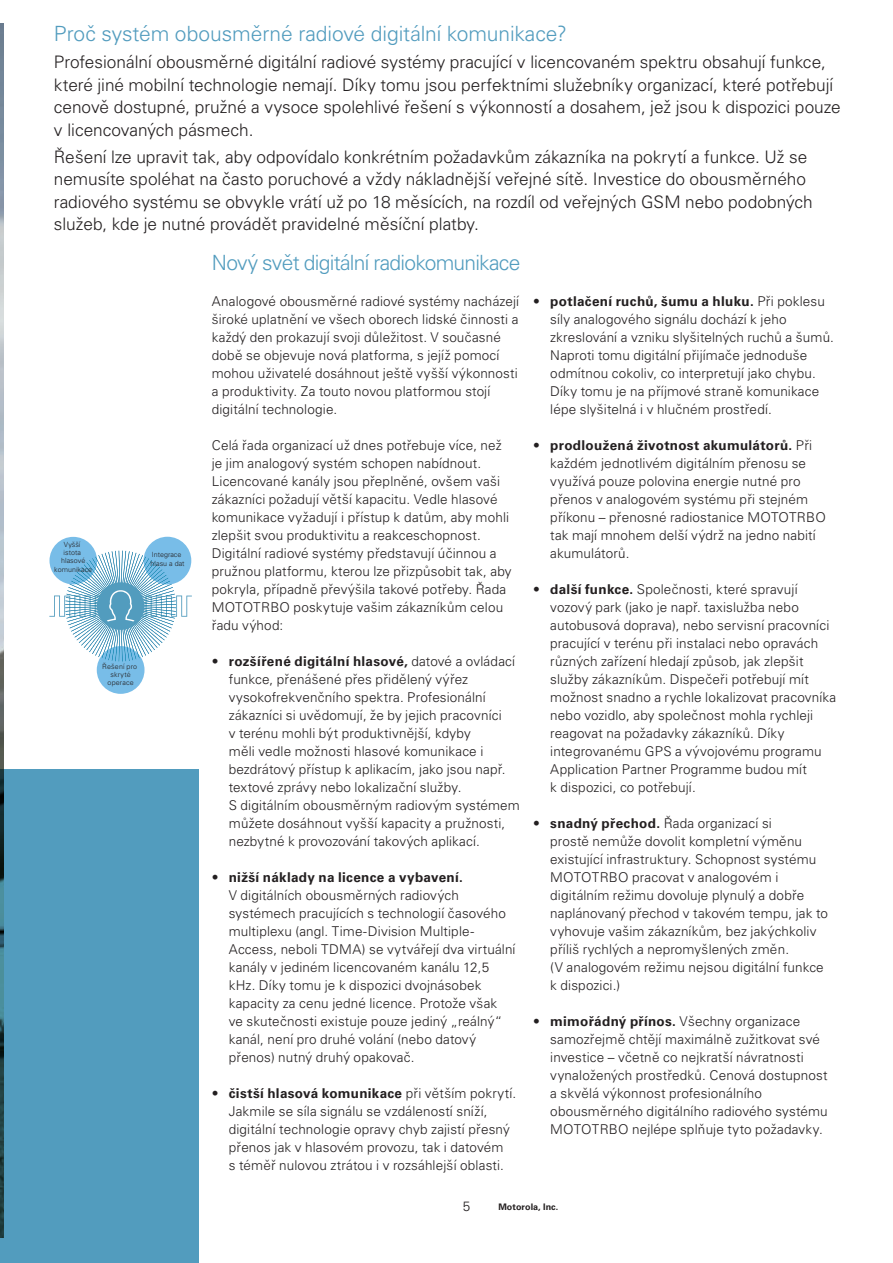
<style>
.page{position:relative;width:893px;height:1263px;background:#fff}
.page>*{position:absolute;margin:0;border:0;box-sizing:border-box;transform-origin:0 0}
.t1{font:300 21px "Univers CE";letter-spacing:-.01em;color:#529cbe}
.t2{font:300 21px "Univers CE";letter-spacing:-.03em;color:#529cbe}
.t3{font:300 17.25px/22.5px "Univers CE";color:#231f20}
.t4{font:300 13.5px/18px "Univers CE";letter-spacing:.01em;color:#231f20}
.t5{font:700 9px "Univers CE";letter-spacing:.005em;color:#231f20}
.t6{font:300 7.05px/8.1px "Univers CE";color:#231f20;text-align:center}
.t7{font:300 7.05px/8.1px "Univers CE";letter-spacing:.02em;color:#231f20;text-align:center}
.s1{font-weight:700}
</style>
<div class="page">
<img style="left:0;top:24px;width:3px;height:745px">
<div style="left:0;top:769px;width:199px;height:494px;background:#529cbe"></div>
<svg style="left:49px;top:537px;width:143px;height:157px"></svg>
<h1 class="t1" style="left:54px;top:22px;width:515px">Proč systém obousměrné radiové digitální komunikace?</h1>
<p class="t3" style="left:54px;top:51px;width:788px">Profesionální obousměrné digitální radiové systémy pracující v licencovaném spektru obsahují funkce, které jiné mobilní technologie nemají. Díky tomu jsou perfektními služebníky organizací, které potřebují cenově dostupné, pružné a vysoce spolehlivé řešení s výkonností a dosahem, jež jsou k dispozici pouze v licencovaných pásmech.</p>
<p class="t3" style="left:54px;top:146px;width:760px">Řešení lze upravit tak, aby odpovídalo konkrétním požadavkům zákazníka na pokrytí a funkce. U ž se nemusíte spoléhat na často poruchové a vždy nákladnější veřejné sítě. I nvestice do obousměrného radiového systému se obvykle vrátí už po 18 měsících, na rozdíl od veřejných GS M nebo podobných služeb, kde je nutné provádět pravidelné měsíční platby.</p>
<p class="t6" style="left:54px;top:541px;width:39px">Vyšší<br>istota hlasové komunikace</p>
<p class="t6" style="left:151px;top:551px;width:35px;text-align:left">Integrace hlasu a dat</p>
<p class="t7" style="left:102px;top:662px;width:36px">Řešení pro skryté operace</p>
<h1 class="t2" style="left:212px;top:251px;width:310px">Nový svět digitální radiokomunikace</h1>
<p class="t4" style="left:212px;top:292px;width:309px">Analogové obousměrné radiové systémy nacházejí široké uplatnění ve všech oborech lidské činnosti a každý den prokazují svoji důležitost. V současné době se objevuje nová platforma, s jejíž pomocí mohou uživatelé dosáhnout ještě vyšší výkonnosti a produktivity. Za touto novou platformou stojí digitální technologie.</p>
<p class="t4" style="left:212px;top:436px;width:301px">Celá řada organizací už dnes potřebuje více, než je jim analogový systém schopen nabídnout.<br>Licencované kanály jsou přeplněné, ovšem vaši zákazníci požadují větší kapacitu. Vedle hlasové komunikace vyžadují i přístup k datům, aby mohli zlepšit svou produktivitu a reakceschopnost.<br>Digitální radiové systémy představují účinnou a pružnou platformu, kterou lze přizpůsobit tak, aby pokryla, případně převýšila takové potřeby. Řada MOTOTRBO poskytuje vašim zákazníkům celou řadu výhod:</p>
<p class="t4" style="left:229px;top:652px;width:293px;text-indent:-17px">• <span class="s1">rozšířené digitální hlasové,</span> datové a ovládací funkce, přenášené přes přidělený výřez vysokofrekvenčního spektra. Profesionální zákazníci si uvědomují, že by jejich pracovníci<br>v terénu mohli být produktivnější, kdyby<br>měli vedle možnosti hlasové komunikace i bezdrátový přístup k aplikacím, jako jsou např. textové zprávy nebo lokalizační služby.<br>S digitálním obousměrným radiovým systémem můžete dosáhnout vyšší kapacity a pružnosti, nezbytné k provozování takových aplikací.</p>
<p class="t4" style="left:229px;top:868px;width:288px;text-indent:-17px">• <span class="s1">nižší náklady na licence a vybavení.<br></span>V digitálních obousměrných radiových systémech pracujících s technologií časového multiplexu (angl. Time-Division Multiple-Access, neboli TDMA) se vytvářejí dva virtuální kanály v jediném licencovaném kanálu 12,5 kHz. Díky tomu je k dispozici dvojnásobek kapacity za cenu jedné licence. Protože však<br>ve skutečnosti existuje pouze jediný „reálný“ kanál, není pro druhé volání (nebo datový přenos) nutný druhý opakovač.</p>
<p class="t4" style="left:229px;top:1084px;width:289px;text-indent:-17px">• <span class="s1">čistší hlasová komunikace</span> při větším pokrytí.<br>Jakmile se síla signálu se vzdáleností sníží, digitální technologie opravy chyb zajistí přesný přenos jak v hlasovém provozu, tak i datovém<br>s téměř nulovou ztrátou i v rozsáhlejší oblasti.</p>
<p class="t4" style="left:550px;top:292px;width:285px;text-indent:-17px">• <span class="s1">potlačení ruchů, šumu a hluku.</span> Při poklesu síly analogového signálu dochází k jeho zkreslování a vzniku slyšitelných ruchů a šumů.<br>Naproti tomu digitální přijímače jednoduše odmítnou cokoliv, co interpretují jako chybu.<br>Díky tomu je na příjmové straně komunikace lépe slyšitelná i v hlučném prostředí.</p>
<p class="t4" style="left:550px;top:436px;width:277px;text-indent:-17px">• <span class="s1">prodloužená životnost akumulátorů.</span> Při každém jednotlivém digitálním přenosu se využívá pouze polovina energie nutné pro přenos v analogovém systému při stejném příkonu – přenosné radiostanice MOTOTRBO tak mají mnohem delší výdrž na jedno nabití akumulátorů.</p>
<p class="t4" style="left:550px;top:580px;width:288px;text-indent:-17px">• <span class="s1">další funkce.</span> Společnosti, které spravují vozový park (jako je např. taxislužba nebo autobusová doprava), nebo servisní pracovníci pracující v terénu při instalaci nebo opravách různých zařízení hledají způsob, jak zlepšit služby zákazníkům. Dispečeři potřebují mít možnost snadno a rychle lokalizovat pracovníka nebo vozidlo, aby společnost mohla rychleji reagovat na požadavky zákazníků. Díky integrovanému G PS a vývojovému programu Application Partner Programme budou mít<br>k dispozici, co potřebují.</p>
<p class="t4" style="left:550px;top:814px;width:279px;text-indent:-17px">• <span class="s1">snadný přechod.</span> Řada organizací si<br>prostě nemůže dovolit kompletní výměnu existující infrastruktury. Schopnost systému MOTOTRBO pracovat v analogovém i digitálním režimu dovoluje plynulý a dobře naplánovaný přechod v takovém tempu, jak to vyhovuje vašim zákazníkům, bez jakýchkoliv příliš rychlých a nepromyšlených změn.<br>(V analogovém režimu nejsou digitální funkce k dispozici.)</p>
<p class="t4" style="left:550px;top:1012px;width:279px;text-indent:-17px">• <span class="s1">mimořádný přínos.</span> Všechny organizace samozřejmě chtějí maximálně zužitkovat své investice – včetně co nejkratší návratnosti vynaložených prostředků. Cenová dostupnost a skvělá výkonnost profesionálního obousměrného digitálního radiového systému MOTOTRBO nejlépe splňuje tyto požadavky.</p>
<p class="t5" style="left:498px;top:1201px;width:61px">Motorola, Inc.</p>
</div>
